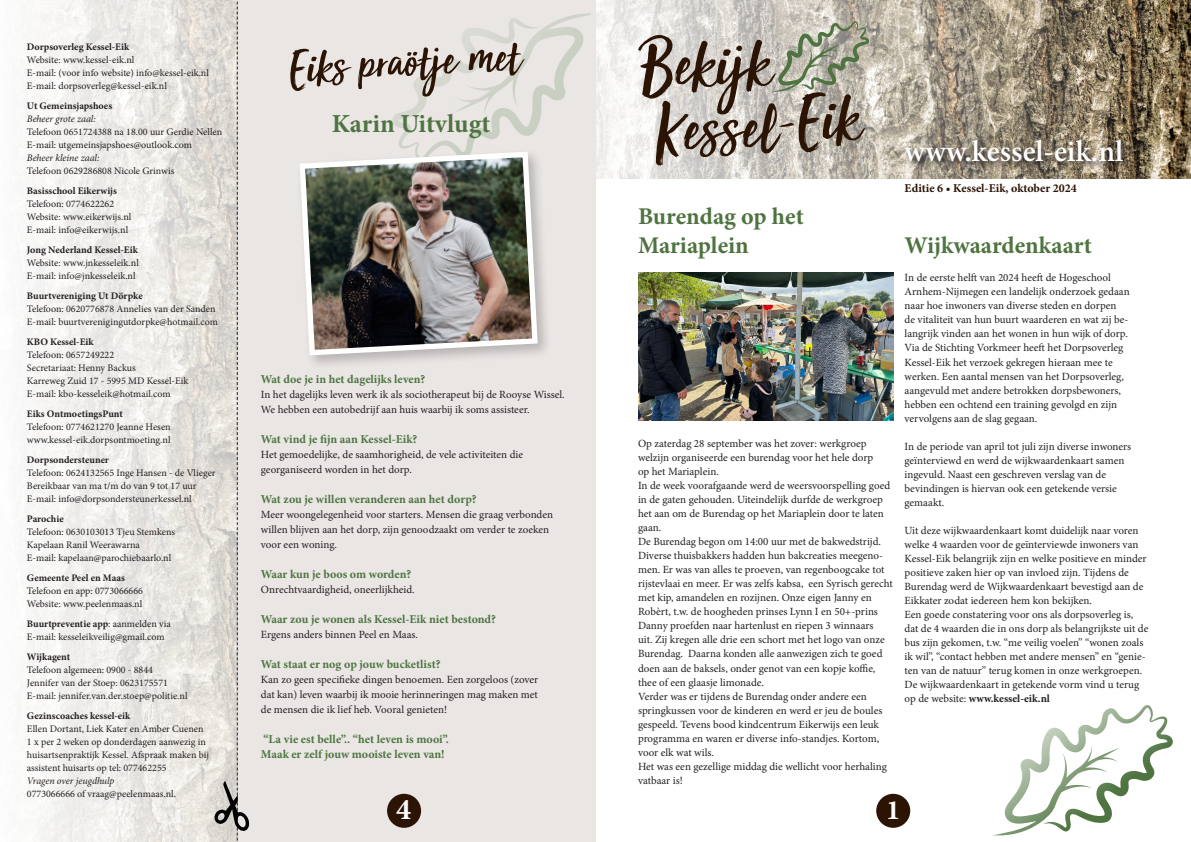
<style>
.page{position:relative;width:1191px;height:842px;background:#fff}
.page>*{position:absolute;margin:0;border:0;box-sizing:border-box;transform-origin:0 0}
.t1{font:600 30px "Minion Pro";letter-spacing:.005em;color:#fff}
.t2{font:700 30px "Minion Pro";color:#fff}
.t3{font:28px "Minion Variable Concept";color:#fff}
.t4{font:700 26px "Minion Pro";letter-spacing:-.005em;color:#4f7441}
.t5{font:700 24px/28.8px "Minion Pro";color:#4f7441}
.t6{font:700 12px/15px "Minion Pro";color:#4f7441}
.t7{font:700 12px "Minion Pro";color:#2c1405}
.t8{font:11px/14px "Minion Pro";color:#231f20}
.t9{font:10px/13px "Minion Pro";color:#231f20}
.t10{font:700 10px "Minion Pro";color:#231f20}
.t11{font:italic 10px "Minion Pro";letter-spacing:-.005em;color:#231f20}
.s1{font-weight:700}
</style>
<div class="page">
<img style="left:595px;top:0;width:596px;height:179px">
<img style="left:28px;top:0;width:186px;height:842px">
<svg style="left:638px;top:21px;width:231px;height:145px;background:#aba59c"></svg>
<div style="left:238px;top:0;width:357px;height:842px;background:#e9e6e4"></div>
<div style="left:387px;top:794px;width:34px;height:34px;background:#2c1405;border-radius:50%"></div>
<svg style="left:290px;top:13px;width:301px;height:135px"></svg>
<div style="left:296px;top:148px;width:256px;height:222px;background:#231f20;opacity:.25"></div>
<img style="left:297px;top:149px;width:243px;height:209px">
<svg style="left:214px;top:0;width:35px;height:842px"></svg>
<svg style="left:902px;top:137px;width:229px;height:33px;background:#847a6b"></svg>
<svg style="left:993px;top:705px;width:179px;height:131px"></svg>
<div style="left:876px;top:794px;width:34px;height:34px;background:#2c1405;border-radius:50%"></div>
<img style="left:638px;top:273px;width:255px;height:148px">
<p class="t10" style="left:27px;top:40px;width:104px">Dorpsoverleg Kessel-Eik</p>
<p class="t9" style="left:27px;top:53px;width:184px">Website: www.kessel-eik.nl<br>E-mail: (voor info website) info@kessel-eik.nl<br>E-mail: dorpsoverleg@kessel-eik.nl</p>
<p class="t10" style="left:27px;top:99px;width:87px">Ut Gemeinsjapshoes</p>
<p class="t11" style="left:27px;top:112px;width:70px">Beheer grote zaal:</p>
<p class="t9" style="left:27px;top:125px;width:197px">Telefoon 0651724388 na 18.00 uur Gerdie Nellen<br>E-mail: utgemeinsjapshoes@outlook.com</p>
<p class="t11" style="left:27px;top:151px;width:74px">Beheer kleine zaal:</p>
<p class="t9" style="left:27px;top:164px;width:149px">Telefoon 0629286808 Nicole Grinwis</p>
<p class="t10" style="left:27px;top:184px;width:92px">Basisschool Eikerwijs</p>
<p class="t9" style="left:27px;top:197px;width:106px">Telefoon: 0774622262<br>Website: www.eikerwijs.nl<br>E-mail: info@eikerwijs.nl</p>
<p class="t10" style="left:27px;top:243px;width:113px">Jong Nederland Kessel-Eik</p>
<p class="t9" style="left:27px;top:256px;width:113px">Website: www.jnkesseleik.nl<br>E-mail: info@jnkesseleik.nl</p>
<p class="t10" style="left:27px;top:289px;width:117px">Buurtvereniging Ut Dörpke</p>
<p class="t9" style="left:27px;top:302px;width:192px">Telefoon: 0620776878 Annelies van der Sanden<br>E-mail: buurtverenigingutdorpke@hotmail.com</p>
<p class="t10" style="left:27px;top:335px;width:68px">KBO Kessel-Eik</p>
<p class="t9" style="left:27px;top:348px;width:163px">Telefoon: 0657249222<br>Secretariaat: Henny Backus<br>Karreweg Zuid 17 - 5995 MD Kessel-Eik<br>E-mail: kbo-kesseleik@hotmail.com</p>
<p class="t10" style="left:27px;top:407px;width:97px">Eiks OntmoetingsPunt</p>
<p class="t9" style="left:27px;top:420px;width:145px">Telefoon: 0774621270 Jeanne Hesen www.kessel-eik.dorpsontmoeting.nl</p>
<p class="t10" style="left:27px;top:453px;width:84px">Dorpsondersteuner</p>
<p class="t9" style="left:27px;top:466px;width:190px">Telefoon: 0624132565 Inge Hansen - de Vlieger<br>Bereikbaar van ma t/m do van 9 tot 17 uur<br>E-mail: info@dorpsondersteunerkessel.nl</p>
<p class="t10" style="left:27px;top:512px;width:38px">Parochie</p>
<p class="t9" style="left:27px;top:525px;width:150px">Telefoon: 0630103013 Tjeu Stemkens<br>Kapelaan Ranil Weerawarna<br>E-mail: kapelaan@parochiebaarlo.nl</p>
<p class="t10" style="left:27px;top:571px;width:99px">Gemeente Peel en Maas</p>
<p class="t9" style="left:27px;top:584px;width:118px">Telefoon en app: 0773066666<br>Website: www.peelenmaas.nl</p>
<p class="t9" style="left:27px;top:617px;width:145px"><span class="s1">Buurtpreventie app</span>: aanmelden via<br>E-mail: kesseleikveilig@gmail.com</p>
<p class="t10" style="left:27px;top:650px;width:45px">Wijkagent</p>
<p class="t9" style="left:27px;top:663px;width:162px">Telefoon algemeen: 0900 - 8844<br>Jennifer van der Stoep: 0623175571<br>E-mail: jennifer.van.der.stoep@politie.nl</p>
<p class="t10" style="left:27px;top:709px;width:105px">Gezinscoaches kessel-eik</p>
<p class="t9" style="left:27px;top:722px;width:184px">Ellen Dortant, Liek Kater en Amber Cuenen 1 x per 2 weken op donderdagen aanwezig in huisartsenpraktijk Kessel. Afspraak maken bij assistent huisarts op tel: 077462255</p>
<p class="t11" style="left:27px;top:774px;width:89px">Vragen over jeugdhulp</p>
<p class="t9" style="left:27px;top:787px;width:151px">0773066666 of vraag@peelenmaas.nl.</p>
<h3 class="t4" style="left:332px;top:106px;width:160px">Karin Uitvlugt</h3>
<p class="t6" style="left:261px;top:371px;width:166px">Wat doe je in het dagelijks leven?</p>
<p class="t8" style="left:261px;top:387px;width:305px;line-height:15px">In het dagelijks leven werk ik als sociotherapeut bij de Rooyse Wissel.<br>We hebben een autobedrijf aan huis waarbij ik soms assisteer.</p>
<p class="t6" style="left:261px;top:431px;width:158px">Wat vind je fijn aan Kessel-Eik?</p>
<p class="t8" style="left:261px;top:447px;width:264px;line-height:15px">Het gemoedelijke, de saamhorigheid, de vele activiteiten die georganiseerd worden in het dorp.</p>
<p class="t6" style="left:261px;top:491px;width:217px">Wat zou je willen veranderen aan het dorp?</p>
<p class="t8" style="left:261px;top:507px;width:294px;line-height:15px">Meer woongelegenheid voor starters. Mensen die graag verbonden willen blijven aan het dorp, zijn genoodzaakt om verder te zoeken voor een woning.</p>
<p class="t6" style="left:261px;top:566px;width:152px">Waar kun je boos om worden?</p>
<p class="t8" style="left:261px;top:582px;width:155px">Onrechtvaardigheid, oneerlijkheid.</p>
<p class="t6" style="left:261px;top:611px;width:237px">Waar zou je wonen als Kessel-Eik niet bestond?</p>
<p class="t8" style="left:261px;top:627px;width:159px">Ergens anders binnen Peel en Maas.</p>
<p class="t6" style="left:261px;top:656px;width:181px">Wat staat er nog op jouw bucketlist?</p>
<p class="t8" style="left:261px;top:672px;width:279px;line-height:15px;text-align:justify">Kan zo geen specifieke dingen benoemen. Een zorgeloos (zover dat kan) leven waarbij ik mooie herinneringen mag maken met de mensen die ik lief heb. Vooral genieten!</p>
<p class="t6" style="left:261px;top:731px;width:189px">“La vie est belle”.. “het leven is mooi”.<br>Maak er zelf jouw mooiste leven van!</p>
<h1 class="t2" style="left:396px;top:788px;width:16px">4</h1>
<h3 class="t5" style="left:638px;top:202px;width:167px">Burendag op het<br>Mariaplein</h3>
<p class="t8" style="left:638px;top:437px;width:256px">Op zaterdag 28 september was het zover: werkgroep welzijn organiseerde een burendag voor het hele dorp<br>op het Mariaplein.<br>In de week voorafgaande werd de weersvoorspelling goed in de gaten gehouden. Uiteindelijk durfde de werkgroep het aan om de Burendag op het Mariaplein door te laten gaan.<br>De Burendag begon om 14:00 uur met de bakwedstrijd.<br>Diverse thuisbakkers hadden hun bakcreaties meegeno&shy;men. Er was van alles te proeven, van regenboogcake tot rijstevlaai en meer. Er was zelfs kabsa, een Syrisch gerecht met kip, amandelen en rozijnen. Onze eigen Janny en Robèrt, t.w. de hoogheden prinses Lynn I en 50+-prins Danny proefden naar hartenlust en riepen 3 winnaars<br>uit. Zij kregen alle drie een schort met het logo van onze Burendag. Daarna konden alle aanwezigen zich te goed doen aan de baksels, onder genot van een kopje koffie, thee of een glaasje limonade.<br>Verder was er tijdens de Burendag onder andere een springkussen voor de kinderen en werd er jeu de boules gespeeld. Tevens bood kindcentrum Eikerwijs een leuk programma en waren er diverse info-standjes. Kortom, voor elk wat wils.<br>Het was een gezellige middag die wellicht voor herhaling vatbaar is!</p>
<h1 class="t1" style="left:904px;top:131px;width:220px">www.kessel-eik.nl</h1>
<p class="t7" style="left:904px;top:180px;width:174px">Editie 6 • Kessel-Eik, oktober 2024</p>
<h3 class="t5" style="left:904px;top:231px;width:189px">Wijkwaardenkaart</h3>
<p class="t8" style="left:904px;top:271px;width:227px">In de eerste helft van 2024 heeft de Hogeschool Arnhem-Nijmegen een landelijk onderzoek gedaan naar hoe inwoners van diverse steden en dorpen de vitaliteit van hun buurt waarderen en wat zij be&shy;langrijk vinden aan het wonen in hun wijk of dorp.<br>Via de Stichting Vorkmeer heeft het Dorpsoverleg Kessel-Eik het verzoek gekregen hieraan mee te werken. Een aantal mensen van het Dorpsoverleg, aangevuld met andere betrokken dorpsbewoners, hebben een ochtend een training gevolgd en zijn vervolgens aan de slag gegaan.</p>
<p class="t8" style="left:904px;top:439px;width:228px">In de periode van april tot juli zijn diverse inwoners geïnterviewd en werd de wijkwaardenkaart samen ingevuld. Naast een geschreven verslag van de bevindingen is hiervan ook een getekende versie gemaakt.</p>
<p class="t8" style="left:904px;top:523px;width:245px">Uit deze wijkwaardenkaart komt duidelijk naar voren welke 4 waarden voor de geïnterviewde inwoners van Kessel-Eik belangrijk zijn en welke positieve en minder positieve zaken hier op van invloed zijn. Tijdens de Burendag werd de Wijkwaardenkaart bevestigd aan de Eikkater zodat iedereen hem kon bekijken.<br>Een goede constatering voor ons als dorpsoverleg is, dat de 4 waarden die in ons dorp als belangrijkste uit de bus zijn gekomen, t.w. “me veilig voelen” “wonen zoals ik wil”, “contact hebben met andere mensen” en “genie&shy;ten van de natuur” terug komen in onze werkgroepen.<br>De wijkwaardenkaart in getekende vorm vind u terug op de website: <span class="s1">www.kessel-eik.nl</span></p>
<h2 class="t3" style="left:886px;top:791px;width:16px">1</h2>
</div>
